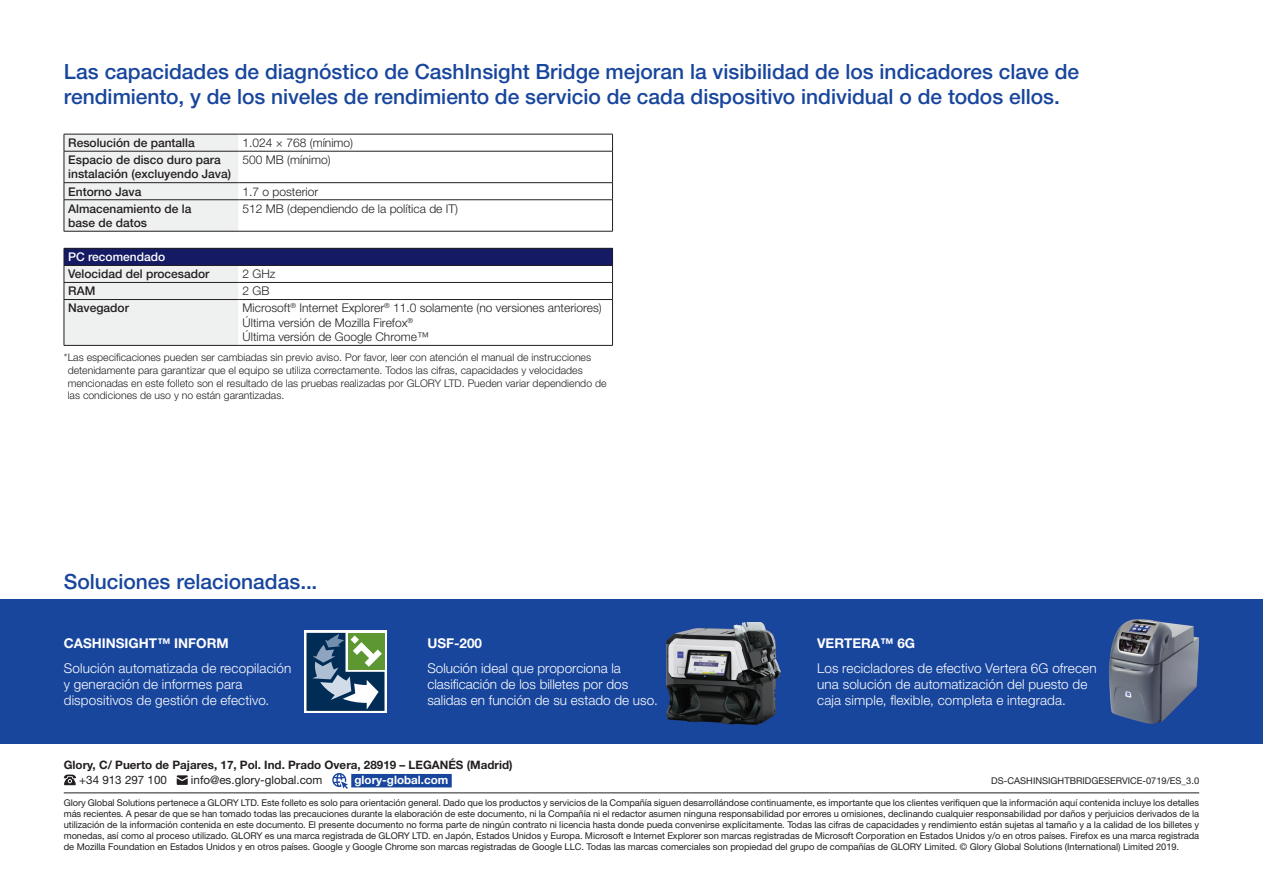
<style>
.page{position:relative;width:1263px;height:893px;background:#fff}
.page>*{position:absolute;margin:0;border:0;box-sizing:border-box;transform-origin:0 0}
.t1{font:500 21px/25.2px "Helvetica Neue LT Std";color:#18469d}
.t2{font:300 13.5px/16.2px "Helvetica Neue LT Std";letter-spacing:.01em;color:#fff}
.t3{font:700 13.5px "Helvetica Neue LT Std";color:#fff}
.t4{font:300 12px/14.4px "Helvetica Neue LT Std";color:#231f20}
.t5{font:500 12px/14.4px "Helvetica Neue LT Std";color:#231f20}
.t6{font:500 12px "Helvetica Neue LT Std";color:#fff}
.t7{font:700 11.7px "Helvetica Neue LT Std";color:#231f20}
.t8{font:11.7px "Helvetica Neue LT Std";color:#231f20}
.t9{font:700 11.7px "Helvetica Neue LT Std";color:#fff}
.t10{font:300 10.5px/12.6px "Helvetica Neue LT Std";color:#231f20}
.t11{font:9.3px/11.1px "Helvetica Neue LT Std";letter-spacing:-.005em;color:#231f20;text-align:justify}
</style>
<div class="page">
<hr style="left:64px;top:792px;width:1135px;height:1px;background:#231f20">
<div style="left:351px;top:774px;width:101px;height:13px;background:#18469d"></div>
<svg style="left:64px;top:775px;width:12px;height:10px"></svg>
<svg style="left:177px;top:775px;width:11px;height:10px"></svg>
<svg style="left:332px;top:773px;width:16px;height:16px"></svg>
<div style="left:0;top:600px;width:1263px;height:144px;background:#18469d"></div>
<div style="left:64px;top:248px;width:548px;height:17px;background:#141b64"></div>
<hr style="left:238px;top:134px;width:375px;height:1px;background:#231f20">
<svg style="left:612px;top:134px;width:1px;height:17px"></svg>
<hr style="left:238px;top:151px;width:375px;height:1px;background:#231f20">
<hr style="left:612px;top:151px;width:1px;height:31px;background:#231f20">
<hr style="left:238px;top:182px;width:375px;height:1px;background:#231f20">
<svg style="left:612px;top:183px;width:1px;height:16px"></svg>
<hr style="left:238px;top:199px;width:375px;height:1px;background:#231f20">
<hr style="left:612px;top:200px;width:1px;height:31px;background:#231f20">
<hr style="left:64px;top:231px;width:549px;height:1px;background:#231f20">
<hr style="left:238px;top:248px;width:375px;height:1px;background:#231f20">
<hr style="left:238px;top:265px;width:375px;height:1px;background:#231f20">
<svg style="left:64px;top:134px;width:174px;height:211px"></svg>
<hr style="left:238px;top:282px;width:375px;height:1px;background:#231f20">
<svg style="left:612px;top:248px;width:1px;height:51px"></svg>
<hr style="left:64px;top:299px;width:174px;height:1px;background:#231f20">
<hr style="left:64px;top:300px;width:1px;height:45px;background:#231f20">
<hr style="left:238px;top:299px;width:375px;height:1px;background:#231f20">
<hr style="left:612px;top:300px;width:1px;height:45px;background:#231f20">
<hr style="left:64px;top:345px;width:549px;height:1px;background:#231f20">
<svg style="left:304px;top:630px;width:83px;height:83px"></svg>
<svg style="left:306px;top:633px;width:78px;height:78px;background:#52767c"></svg>
<img style="left:667px;top:622px;width:113px;height:102px">
<img style="left:1108px;top:619px;width:91px;height:105px">
<h1 class="t1" style="left:64px;top:61px;width:1017px">Las capacidades de diagnóstico de CashInsight Bridge mejoran la visibilidad de los indicadores clave de rendimiento, y de los niveles de rendimiento de servicio de cada dispositivo individual o de todos ellos.</h1>
<p class="t5" style="left:68px;top:137px;width:128px">Resolución de pantalla</p>
<p class="t4" style="left:243px;top:137px;width:112px">1.024 × 768 (mínimo)</p>
<p class="t5" style="left:68px;top:154px;width:164px">Espacio de disco duro para instalación (excluyendo Java)</p>
<p class="t4" style="left:243px;top:154px;width:90px">500 MB (mínimo)</p>
<p class="t5" style="left:68px;top:185px;width:75px">Entorno Java</p>
<p class="t4" style="left:243px;top:185px;width:77px">1.7 o posterior</p>
<p class="t5" style="left:68px;top:202px;width:125px">Almacenamiento de la base de datos</p>
<p class="t4" style="left:243px;top:202px;width:217px">512 MB (dependiendo de la política de IT)</p>
<p class="t6" style="left:68px;top:252px;width:98px">PC recomendado</p>
<p class="t5" style="left:68px;top:268px;width:143px">Velocidad del procesador</p>
<p class="t4" style="left:243px;top:268px;width:34px">2 GHz</p>
<p class="t5" style="left:68px;top:285px;width:29px">RAM</p>
<p class="t4" style="left:243px;top:285px;width:28px">2 GB</p>
<p class="t5" style="left:68px;top:302px;width:62px">Navegador</p>
<p class="t4" style="left:243px;top:302px;width:361px">Microsoft<sup>®</sup> Internet Explorer<sup>®</sup> 11.0 solamente (no versiones anteriores)<br>Última versión de Mozilla Firefox<sup>®<br></sup>Última versión de Google Chrome™</p>
<p class="t10" style="left:68px;top:352px;width:540px;text-indent:-4px">* Las especificaciones pueden ser cambiadas sin previo aviso. Por favor, leer con atención el manual de instrucciones detenidamente para garantizar que el equipo se utiliza correctamente. Todos las cifras, capacidades y velocidades mencionadas en este folleto son el resultado de las pruebas realizadas por GLORY LTD. Pueden variar dependiendo de las condiciones de uso y no están garantizadas.</p>
<h1 class="t1" style="left:64px;top:571px;width:255px">Soluciones relacionadas...</h1>
<h2 class="t3" style="left:64px;top:638px;width:166px">CASHINSIGHT™ INFORM</h2>
<h2 class="t2" style="left:64px;top:661px;width:229px">Solución automatizada de recopilación y generación de informes para dispositivos de gestión de efectivo.</h2>
<h2 class="t3" style="left:427px;top:638px;width:56px">USF-200</h2>
<h2 class="t2" style="left:427px;top:661px;width:232px">Solución ideal que proporciona la clasificación de los billetes por dos salidas en función de su estado de uso.</h2>
<h2 class="t3" style="left:817px;top:638px;width:99px">VERTERA™ 6G</h2>
<h2 class="t2" style="left:817px;top:661px;width:281px">Los recicladores de efectivo Vertera 6G ofrecen una solución de automatización del puesto de caja simple, flexible, completa e integrada.</h2>
<p class="t7" style="left:64px;top:761px;width:450px">Glory, C/ Puerto de Pajares, 17, Pol. Ind. Prado Overa, 28919 – LEGANÉS (Madrid)</p>
<p class="t8" style="left:79px;top:776px;width:89px">+34 913 297 100</p>
<p class="t8" style="left:191px;top:776px;width:133px">info@es.glory-global.com</p>
<p class="t9" style="left:354px;top:776px;width:96px">glory-global.com</p>
<p class="t11" style="left:64px;top:798px;width:1137px">Glory Global Solutions pertenece a GLORY LTD. Este folleto es solo para orientación general. Dado que los productos y servicios de la Compañía siguen desarrollándose continuamente, es importante que los clientes verifiquen que la información aquí contenida incluye los detalles más recientes. A pesar de que se han tomado todas las precauciones durante la elaboración de este documento, ni la Compañía ni el redactor asumen ninguna responsabilidad por errores u omisiones, declinando cualquier responsabilidad por daños y perjuicios derivados de la utilización de la información contenida en este documento. El presente documento no forma parte de ningún contrato ni licencia hasta donde pueda convenirse explícitamente. Todas las cifras de capacidades y rendimiento están sujetas al tamaño y a la calidad de los billetes y monedas, así como al proceso utilizado. GLORY es una marca registrada de GLORY LTD. en Japón, Estados Unidos y Europa. Microsoft e Internet Explorer son marcas registradas de Microsoft Corporation en Estados Unidos y/o en otros países. Firefox es una marca registrada de Mozilla Foundation en Estados Unidos y en otros países. Google y Google Chrome son marcas registradas de Google LLC. Todas las marcas comerciales son propiedad del grupo de compañías de GLORY Limited. © Glory Global Solutions (International) Limited 2019.</p>
<p class="t11" style="left:991px;top:776px;width:209px">DS-CASHINSIGHTBRIDGESERVICE-0719/ES_3.0</p>
</div>
